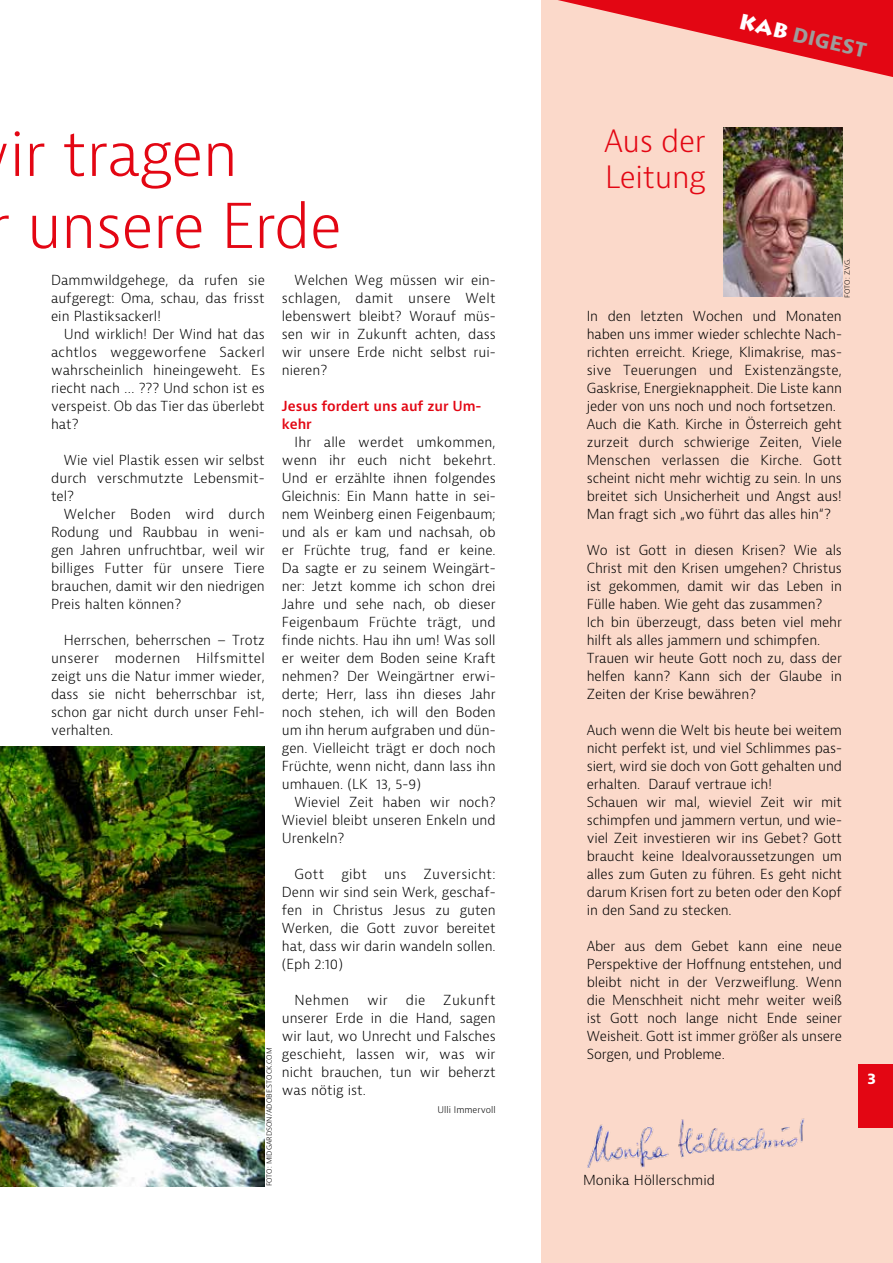
<style>
.page{position:relative;width:893px;height:1263px;background:#fff}
.page>*{position:absolute;margin:0;border:0;box-sizing:border-box;transform-origin:0 0}
.t1{font:300 60px/72px "Bernina Sans";letter-spacing:-.01em;color:#e30613}
.t2{font:300 30px/36px "Bernina Sans";letter-spacing:-.01em;color:#e30613}
.t3{font:700 21px "Bernina Sans";color:#9d9d9c}
.t4{font:700 15px "Bernina Sans";color:#fff}
.t5{font:300 13.5px/18px "Bernina Sans";letter-spacing:-.01em;color:#000;text-align:justify}
.t6{font:600 13.5px/18px "Bernina Sans";color:#e30613}
.t7{font:300 9px "Bernina Sans";color:#000}
.t8{font:300 7.5px "Bernina Sans";color:#000}
.s1{font-family:"Lithograph";color:#fff}
</style>
<div class="page">
<div style="left:541px;top:0;width:352px;height:1263px;background:#fbd9ca"></div>
<svg style="left:558px;top:0;width:335px;height:77px"></svg>
<div style="left:859px;top:1064px;width:34px;height:63px;background:#e30613"></div>
<img style="left:723px;top:128px;width:119px;height:169px">
<img style="left:0;top:746px;width:265px;height:440px">
<img style="left:587px;top:1118px;width:218px;height:49px">
<h1 class="t1" style="left:-11px;top:119px;width:355px;text-indent:21px">ir tragen<br>r unsere Erde</h1>
<p class="t5" style="left:51px;top:271px;width:215px">Dammwildgehege, da rufen sie aufgeregt: Oma, schau, das frisst ein Plastiksackerl!</p>
<p class="t5" style="left:51px;top:325px;width:215px;text-indent:13px">Und wirklich! Der Wind hat das achtlos weggeworfene Sackerl wahrscheinlich hineingeweht. Es riecht nach … ??? Und schon ist es verspeist. Ob das Tier das überlebt hat?</p>
<p class="t5" style="left:51px;top:451px;width:215px;text-indent:13px">Wie viel Plastik essen wir selbst durch verschmutzte Lebensmit&shy;tel?</p>
<p class="t5" style="left:51px;top:505px;width:215px;text-indent:13px">Welcher Boden wird durch Rodung und Raubbau in weni&shy;gen Jahren unfruchtbar, weil wir billiges Futter für unsere Tiere brauchen, damit wir den niedrigen Preis halten können?</p>
<p class="t5" style="left:51px;top:631px;width:215px;text-indent:13px">Herrschen, beherrschen – Trotz unserer modernen Hilfsmittel zeigt uns die Natur immer wieder, dass sie nicht beherrschbar ist, schon gar nicht durch unser Fehl&shy;verhalten.</p>
<p class="t8" style="left:264px;top:1186px;width:140px;rotate:-90deg">FOTO: MIDGARDSON/ADOBE.STOCK.COM</p>
<p class="t5" style="left:282px;top:271px;width:215px;text-indent:13px">Welchen Weg müssen wir ein&shy;schlagen, damit unsere Welt lebenswert bleibt? Worauf müs&shy;sen wir in Zukunft achten, dass wir unsere Erde nicht selbst rui&shy;nieren?</p>
<p class="t6" style="left:282px;top:397px;width:201px">Jesus fordert uns auf zur Um&shy;kehr</p>
<p class="t5" style="left:282px;top:433px;width:215px;text-indent:13px">Ihr alle werdet umkommen, wenn ihr euch nicht bekehrt.<br>Und er erzählte ihnen folgendes Gleichnis: Ein Mann hatte in sei&shy;nem Weinberg einen Feigenbaum; und als er kam und nachsah, ob er Früchte trug, fand er keine.<br>Da sagte er zu seinem Weingärt&shy;ner: Jetzt komme ich schon drei Jahre und sehe nach, ob dieser Feigenbaum Früchte trägt, und finde nichts. Hau ihn um! Was soll er weiter dem Boden seine Kraft nehmen? Der Weingärtner erwi&shy;derte; Herr, lass ihn dieses Jahr noch stehen, ich will den Boden um ihn herum aufgraben und dün&shy;gen. Vielleicht trägt er doch noch Früchte, wenn nicht, dann lass ihn umhauen. (LK 13, 5-9)</p>
<p class="t5" style="left:282px;top:793px;width:215px;text-indent:13px">Wieviel Zeit haben wir noch?<br>Wieviel bleibt unseren Enkeln und Urenkeln?</p>
<p class="t5" style="left:295px;top:865px;width:31px">Gott</p>
<p class="t5" style="left:341px;top:865px;width:27px">gibt</p>
<p class="t5" style="left:384px;top:865px;width:24px">uns</p>
<p class="t5" style="left:282px;top:865px;width:215px;text-indent:142px">Zuversicht:<br>Denn wir sind sein Werk, geschaf&shy;fen in Christus Jesus zu guten Werken, die Gott zuvor bereitet hat, dass wir darin wandeln sollen. (Eph 2:10)</p>
<p class="t5" style="left:295px;top:991px;width:56px">Nehmen</p>
<p class="t5" style="left:367px;top:991px;width:22px">wir</p>
<p class="t5" style="left:406px;top:991px;width:21px">die</p>
<p class="t5" style="left:282px;top:991px;width:215px;text-indent:161px">Zukunft unserer Erde in die Hand, sagen wir laut, wo Unrecht und Falsches geschieht, lassen wir, was wir nicht brauchen, tun wir beherzt was nötig ist.</p>
<p class="t7" style="left:438px;top:1104px;width:60px">Ulli Immervoll</p>
<h2 class="t2" style="left:604px;top:123px;width:103px">Aus der<br>Leitung</h2>
<h3 class="t3" style="left:742px;top:8px;width:132px;rotate:13deg"><span class="s1">KAB</span> DIGEST</h3>
<p class="t8" style="left:842px;top:298px;width:41px;rotate:-90deg">FOTO: Z.V.G.</p>
<p class="t5" style="left:587px;top:307px;width:257px;text-align:left">In den letzten Wochen und Monaten haben uns immer wieder schlechte Nach&shy;richten erreicht. Kriege, Klimakrise, mas&shy;sive Teuerungen und Existenzängste, Gaskrise, Energieknappheit. Die Liste kann jeder von uns noch und noch fortsetzen.<br>Auch die Kath. Kirche in Österreich geht zurzeit durch schwierige Zeiten, Viele Menschen verlassen die Kirche. Gott scheint nicht mehr wichtig zu sein. In uns breitet sich Unsicherheit und Angst aus!<br>Man fragt sich „wo führt das alles hin“?</p>
<p class="t5" style="left:587px;top:541px;width:257px;text-align:left">Wo ist Gott in diesen Krisen? Wie als Christ mit den Krisen umgehen? Christus ist gekommen, damit wir das Leben in Fülle haben. Wie geht das zusammen?<br>Ich bin überzeugt, dass beten viel mehr hilft als alles jammern und schimpfen.<br>Trauen wir heute Gott noch zu, dass der helfen kann? Kann sich der Glaube in Zeiten der Krise bewähren?</p>
<p class="t5" style="left:587px;top:721px;width:257px;text-align:left">Auch wenn die Welt bis heute bei weitem nicht perfekt ist, und viel Schlimmes pas&shy;siert, wird sie doch von Gott gehalten und erhalten. Darauf vertraue ich!<br>Schauen wir mal, wieviel Zeit wir mit schimpfen und jammern vertun, und wie&shy;viel Zeit investieren wir ins Gebet? Gott braucht keine Idealvoraussetzungen um alles zum Guten zu führen. Es geht nicht darum Krisen fort zu beten oder den Kopf in den Sand zu stecken.</p>
<p class="t5" style="left:587px;top:937px;width:257px">Aber aus dem Gebet kann eine neue Perspektive der Hoffnung entstehen, und bleibt nicht in der Verzweiflung. Wenn die Menschheit nicht mehr weiter weiß ist Gott noch lange nicht Ende seiner Weisheit. Gott ist immer größer als unsere Sorgen, und Probleme.</p>
<p class="t4" style="left:867px;top:1069px;width:10px">3</p>
<p class="t5" style="left:583px;top:1171px;width:133px">Monika Höllerschmid</p>
</div>
